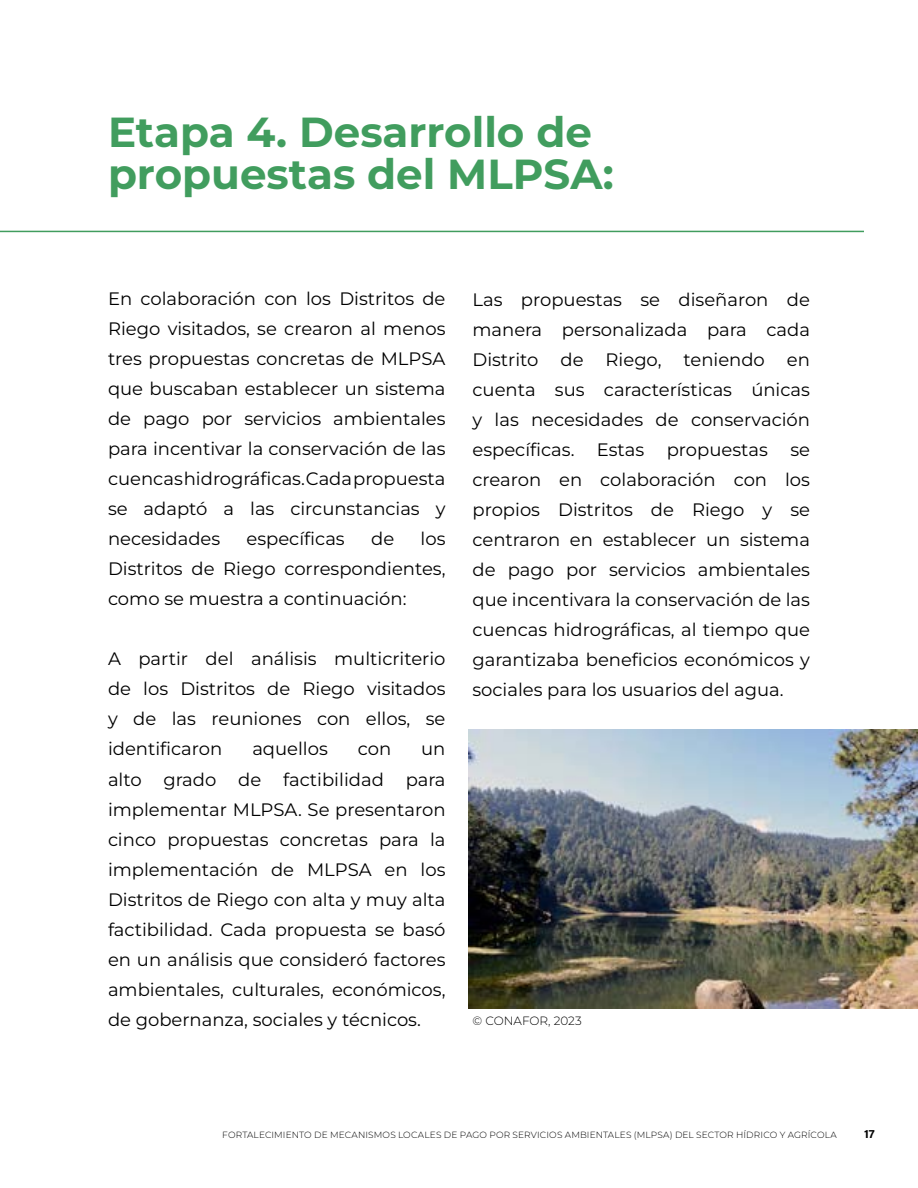
<style>
.page{position:relative;width:918px;height:1188px;background:#fff}
.page>*{position:absolute;margin:0;border:0;box-sizing:border-box;transform-origin:0 0}
.t1{font:700 42px/42px "Montserrat";color:#419d5e}
.t2{font:18px/30px "Montserrat";color:#000;text-align:justify}
.t3{font:300 12px "Montserrat";color:#000}
.t4{font:700 12px "Acumin Pro";color:#000}
.t5{font:300 9px "Montserrat";letter-spacing:.015em;color:#000}
</style>
<div class="page">
<hr style="left:0;top:231px;width:864px;height:1px;background:#419d5e">
<img style="left:469px;top:730px;width:449px;height:279px">
<h1 class="t1" style="left:108px;top:109px;width:507px">Etapa 4. Desarrollo de propuestas del MLPSA:</h1>
<p class="t2" style="left:108px;top:283px;width:339px">En colaboración con los Distritos de Riego visitados, se crearon al menos tres propuestas concretas de MLPSA que buscaban establecer un sistema de pago por servicios ambientales para incentivar la conservación de las cuencas hidrográficas. Cada propuesta se adaptó a las circunstancias y necesidades</p>
<p class="t2" style="left:247px;top:523px;width:100px">específicas</p>
<p class="t2" style="left:371px;top:523px;width:25px">de</p>
<p class="t2" style="left:108px;top:523px;width:339px;text-indent:313px">los Distritos de Riego correspondientes, como se muestra a continuación:</p>
<p class="t2" style="left:108px;top:643px;width:339px">A partir del análisis multicriterio de los Distritos de Riego visitados y de las reuniones con ellos, se identificaron</p>
<p class="t2" style="left:252px;top:733px;width:77px">aquellos</p>
<p class="t2" style="left:358px;top:733px;width:35px">con</p>
<p class="t2" style="left:108px;top:733px;width:339px;text-indent:313px">un alto grado de factibilidad para implementar MLPSA. Se presentaron cinco propuestas concretas para la implementación de MLPSA en los Distritos de Riego con alta y muy alta factibilidad. Cada propuesta se basó en un análisis que consideró factores ambientales, culturales, económicos, de gobernanza, sociales y técnicos.</p>
<p class="t2" style="left:472px;top:284px;width:339px">Las propuestas se diseñaron de manera personalizada para cada Distrito de Riego, teniendo en cuenta sus características únicas y las necesidades de conservación específicas. Estas propuestas se crearon en colaboración con los propios Distritos de Riego y se centraron en establecer un sistema de pago por servicios ambientales que incentivara la conservación de las cuencas hidrográficas, al tiempo que garantizaba beneficios económicos y sociales para los usuarios del agua.</p>
<p class="t3" style="left:472px;top:1013px;width:111px">© CONAFOR, 2023</p>
<p class="t5" style="left:222px;top:1129px;width:616px">FORTALECIMIENTO DE MECANISMOS LOCALES DE PAGO POR SERVICIOS AMBIENTALES (MLPSA) DEL SECTOR HÍDRICO Y AGRÍCOLA</p>
<p class="t4" style="left:864px;top:1126px;width:12px">17</p>
</div>
